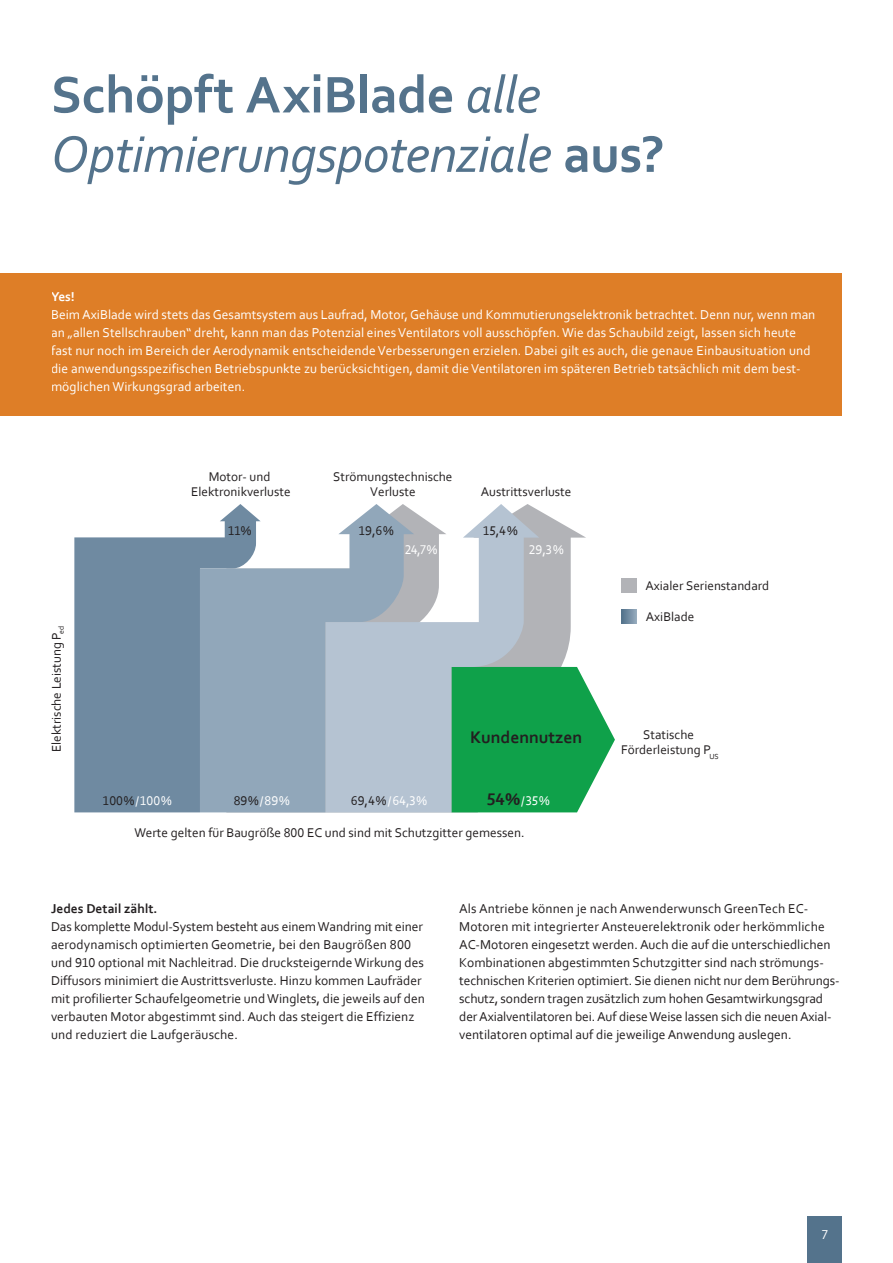
<style>
.page{position:relative;width:893px;height:1263px;background:#fff}
.page>*{position:absolute;margin:0;border:0;box-sizing:border-box;transform-origin:0 0}
.t1{font:italic 54px/59.4px "Corbel";letter-spacing:-.015em;color:#54738c}
.t2{font:700 17.55px "Corbel";color:#231f20}
.t3{font:13.5px/18px "Corbel";color:#231f20}
.t4{font:13.5px/18px "Corbel";letter-spacing:.005em;color:#fff}
.t5{font:700 13.5px "Corbel";color:#231f20}
.t6{font:700 13.5px "Corbel";color:#fff}
.t7{font:13.35px "Corbel";color:#231f20}
.t8{font:13.2px/15.9px "Corbel";color:#231f20;text-align:center}
.t9{font:13.2px "Corbel";color:#fff}
.s1{font-weight:700;font-style:normal}
.s2{color:#231f20}
.s3{font-weight:700;font-size:17.55px;color:#231f20}
</style>
<div class="page">
<svg style="left:539px;top:510px;width:47px;height:157px;fill:#b2b3b7"></svg>
<svg style="left:539px;top:667px;width:76px;height:145px"></svg>
<div style="left:74px;top:537px;width:126px;height:275px;background:#6f8aa1"></div>
<svg style="left:200px;top:504px;width:126px;height:308px;fill:#91a7ba"></svg>
<svg style="left:326px;top:504px;width:213px;height:308px;fill:#b5c3d2"></svg>
<div style="left:622px;top:578px;width:15px;height:15px;background:#b2b3b7"></div>
<svg style="left:622px;top:609px;width:15px;height:15px"></svg>
<div style="left:610px;top:794px;width:248px;height:32px;background:#fff"></div>
<div style="left:51px;top:274px;width:791px;height:142px;background:#de7e27"></div>
<div style="left:0;top:274px;width:51px;height:142px;background:#de7e27"></div>
<div style="left:808px;top:1216px;width:34px;height:47px;background:#54738c"></div>
<h1 class="t1" style="left:51px;top:63px;width:615px"><span class="s1">Schöpft AxiBlade</span> alle<br>Optimierungspotenziale <span class="s1">aus?</span></h1>
<p class="t6" style="left:51px;top:288px;width:25px">Yes!</p>
<p class="t4" style="left:51px;top:305px;width:766px">Beim AxiBlade wird stets das Gesamtsystem aus Laufrad, Motor, Gehäuse und Kommutierungselektronik betrachtet. Denn nur, wenn man an „allen Stellschrauben“ dreht, kann man das Potenzial eines Ventilators voll ausschöpfen. Wie das Schaubild zeigt, lassen sich heute fast nur noch im Bereich der Aerodynamik entscheidende Verbesserungen erzielen. Dabei gilt es auch, die genaue Einbausituation und die anwendungsspezifischen Betriebspunkte zu berücksichtigen, damit die Ventilatoren im späteren Betrieb tatsächlich mit dem best&shy;möglichen Wirkungsgrad arbeiten.</p>
<p class="t8" style="left:191px;top:468px;width:101px">Motor- und<br>Elektronikverluste</p>
<p class="t8" style="left:333px;top:468px;width:121px">Strömungstechnische<br>Verluste</p>
<p class="t8" style="left:481px;top:484px;width:92px">Austrittsverluste</p>
<p class="t8" style="left:228px;top:522px;width:25px">11%</p>
<p class="t8" style="left:359px;top:522px;width:37px">19,6%</p>
<p class="t8" style="left:483px;top:522px;width:36px">15,4%</p>
<p class="t8" style="left:48px;top:752px;width:128px;rotate:-90deg">Elektrische Leistung P<sub>ed</sub></p>
<p class="t9" style="left:405px;top:542px;width:34px">24,7%</p>
<p class="t9" style="left:529px;top:542px;width:36px">29,3%</p>
<p class="t2" style="left:470px;top:726px;width:114px">Kundennutzen</p>
<p class="t9" style="left:103px;top:792px;width:70px"><span class="s2">100%</span>/100%</p>
<p class="t9" style="left:234px;top:792px;width:58px"><span class="s2">89%</span>/89%</p>
<p class="t9" style="left:351px;top:792px;width:78px"><span class="s2">69,4%</span>/64,3%</p>
<p class="t9" style="left:487px;top:792px;width:64px"><span class="s3">54%</span>/35%</p>
<p class="t7" style="left:135px;top:824px;width:392px">Werte gelten für Baugröße 800 EC und sind mit Schutzgitter gemessen.</p>
<p class="t8" style="left:645px;top:577px;width:125px">Axialer Serienstandard</p>
<p class="t8" style="left:646px;top:608px;width:50px">AxiBlade</p>
<p class="t8" style="left:621px;top:726px;width:99px">Statische<br>Förderleistung P<sub>US</sub></p>
<p class="t5" style="left:51px;top:900px;width:108px">Jedes Detail zählt.</p>
<p class="t3" style="left:51px;top:917px;width:375px">Das komplette Modul-System besteht aus einem Wandring mit einer aerodynamisch optimierten Geometrie, bei den Baugrößen 800 und 910 optional mit Nachleitrad. Die drucksteigernde Wirkung des Diffusors minimiert die Austrittsverluste. Hinzu kommen Laufräder mit profilierter Schaufelgeometrie und Winglets, die jeweils auf den verbauten Motor abgestimmt sind. Auch das steigert die Effizienz und reduziert die Laufgeräusche.</p>
<p class="t3" style="left:459px;top:899px;width:382px">Als Antriebe können je nach Anwenderwunsch GreenTech EC-Motoren mit integrierter Ansteuerelektronik oder herkömmliche AC-Motoren eingesetzt werden. Auch die auf die unterschiedlichen Kombinationen abgestimmten Schutzgitter sind nach strömungs&shy;technischen Kriterien optimiert. Sie dienen nicht nur dem Berührungs&shy;schutz, sondern tragen zusätzlich zum hohen Gesamtwirkungsgrad der Axialventilatoren bei. Auf diese Weise lassen sich die neuen Axial&shy;ventilatoren optimal auf die jeweilige Anwendung auslegen.</p>
<p class="t4" style="left:821px;top:1225px;width:8px">7</p>
</div>
